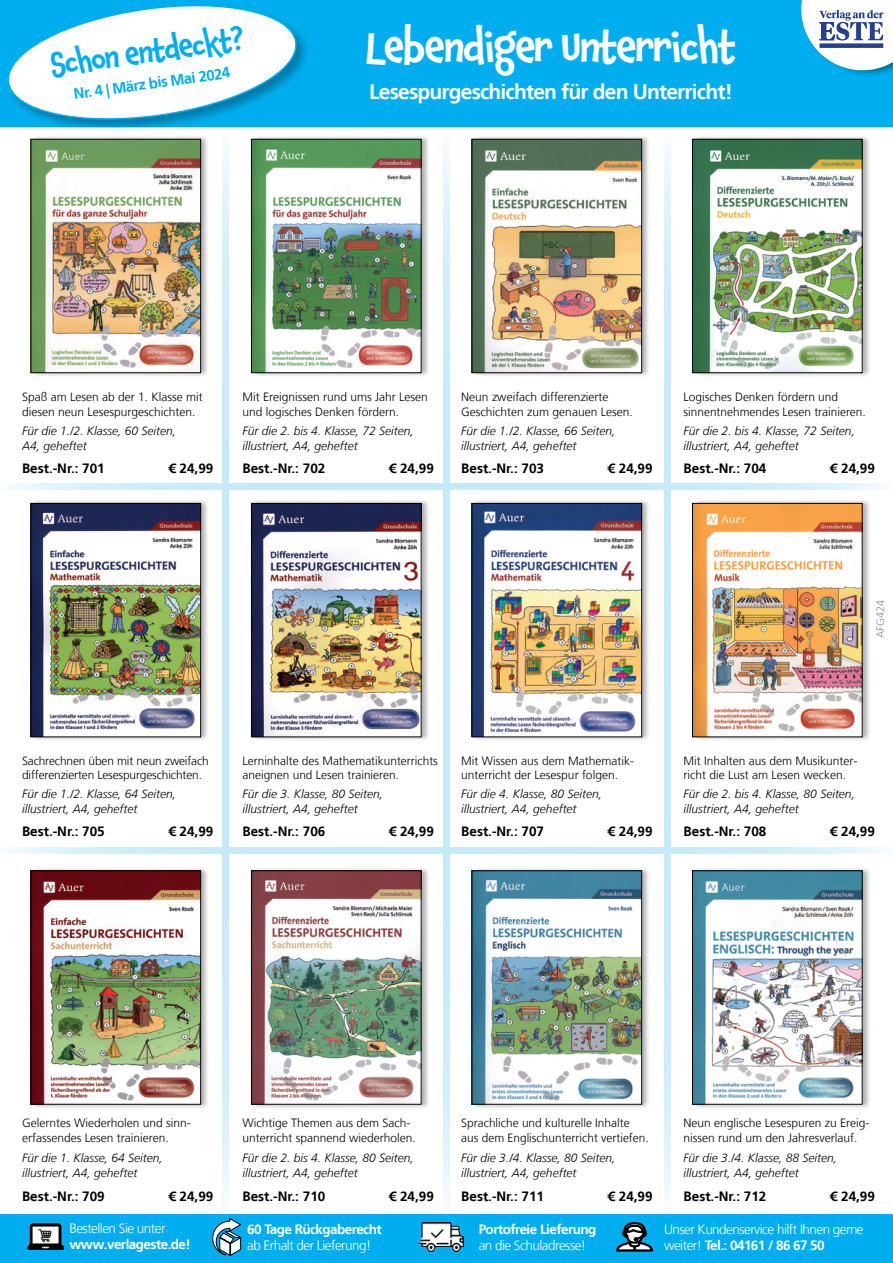
<style>
.page{position:relative;width:893px;height:1263px;background:#fff}
.page>*{position:absolute;margin:0;border:0;box-sizing:border-box;transform-origin:0 0}
.t1{font:500 42px "Chaloops";letter-spacing:-.04em;color:#fff}
.t2{font:500 30px "Chaloops";color:#00aeef}
.t3{font:700 21px "Frutiger LT";letter-spacing:-.04em;color:#fff}
.t4{font:700 15px "Frutiger LT";color:#00aeef}
.t5{font:700 13.5px "Frutiger LT";color:#000}
.t6{font:300 13.5px "Frutiger LT";letter-spacing:-.04em;color:#fff}
.t7{font:700 13.5px "Frutiger LT";letter-spacing:-.04em;color:#fff}
.FF_Autor_2012{font:300 12px/14.4px "Frutiger LT";color:#000}
.FF_Autor_2012-2{font:italic 300 12px/15px "Frutiger LT";color:#000}
.FF_Autor_2012-3{font:italic 300 12px "Frutiger LT";color:#000;scale:.92 1}
.t8{font:300 10.8px "Frutiger LT";color:#58595b}
.s1{font-weight:300}
</style>
<div class="page">
<div style="left:0;top:1214px;width:893px;height:49px;background:#00aeef"></div>
<div style="left:0;top:0;width:893px;height:127px;background:#00aeef"></div>
<img style="left:27px;top:1223px;width:36px;height:26px">
<img style="left:419px;top:1222px;width:45px;height:29px">
<svg style="left:617px;top:1222px;width:36px;height:29px"></svg>
<svg style="left:212px;top:1217px;width:30px;height:39px"></svg>
<div style="left:800px;top:0;width:93px;height:79px;background:#000;opacity:.5"></div>
<div style="left:6px;top:3px;width:305px;height:131px;background:#000;opacity:.3"></div>
<svg style="left:4px;top:0;width:296px;height:126px"></svg>
<svg style="left:9px;top:483px;width:434px;height:6px;background:#ceecfb"></svg>
<svg style="left:449px;top:483px;width:436px;height:6px;background:#ceecfb"></svg>
<svg style="left:9px;top:847px;width:434px;height:6px;background:#ceecfb"></svg>
<svg style="left:449px;top:847px;width:436px;height:6px;background:#ceecfb"></svg>
<svg style="left:443px;top:127px;width:6px;height:556px;background:#cfedfb"></svg>
<svg style="left:443px;top:683px;width:6px;height:533px;background:#ceecfb"></svg>
<div style="left:251px;top:498px;width:179px;height:243px;background:#000;opacity:.3"></div>
<img style="left:253px;top:505px;width:166px;height:230px">
<div style="left:251px;top:503px;width:170px;height:234px;border:1px solid #000"></div>
<div style="left:30px;top:498px;width:180px;height:243px;background:#000;opacity:.3"></div>
<img style="left:33px;top:505px;width:166px;height:230px">
<div style="left:31px;top:503px;width:170px;height:234px;border:1px solid #000"></div>
<div style="left:692px;top:498px;width:179px;height:243px;background:#000;opacity:.3"></div>
<img style="left:694px;top:505px;width:166px;height:230px">
<div style="left:692px;top:503px;width:170px;height:234px;border:1px solid #000"></div>
<div style="left:471px;top:498px;width:180px;height:243px;background:#000;opacity:.3"></div>
<img style="left:474px;top:505px;width:166px;height:230px">
<div style="left:472px;top:503px;width:170px;height:234px;border:1px solid #000"></div>
<div style="left:251px;top:134px;width:179px;height:243px;background:#000;opacity:.3"></div>
<img style="left:253px;top:141px;width:166px;height:230px">
<div style="left:251px;top:139px;width:170px;height:234px;border:1px solid #000"></div>
<div style="left:30px;top:134px;width:180px;height:243px;background:#000;opacity:.3"></div>
<img style="left:33px;top:141px;width:166px;height:230px">
<div style="left:31px;top:139px;width:170px;height:234px;border:1px solid #000"></div>
<div style="left:692px;top:134px;width:179px;height:243px;background:#000;opacity:.3"></div>
<img style="left:694px;top:141px;width:166px;height:230px">
<div style="left:692px;top:139px;width:170px;height:234px;border:1px solid #000"></div>
<div style="left:471px;top:134px;width:180px;height:243px;background:#000;opacity:.3"></div>
<img style="left:474px;top:141px;width:166px;height:230px">
<div style="left:472px;top:139px;width:170px;height:234px;border:1px solid #000"></div>
<div style="left:30px;top:866px;width:180px;height:243px;background:#000;opacity:.3"></div>
<img style="left:33px;top:872px;width:166px;height:230px">
<div style="left:31px;top:870px;width:170px;height:234px;border:1px solid #000"></div>
<div style="left:251px;top:866px;width:179px;height:243px;background:#000;opacity:.3"></div>
<img style="left:253px;top:872px;width:166px;height:230px">
<div style="left:251px;top:870px;width:170px;height:234px;border:1px solid #000"></div>
<div style="left:471px;top:866px;width:180px;height:243px;background:#000;opacity:.3"></div>
<img style="left:474px;top:872px;width:166px;height:230px">
<div style="left:472px;top:870px;width:170px;height:234px;border:1px solid #000"></div>
<div style="left:692px;top:866px;width:179px;height:243px;background:#000;opacity:.3"></div>
<img style="left:694px;top:872px;width:166px;height:230px">
<div style="left:692px;top:870px;width:170px;height:234px;border:1px solid #000"></div>
<svg style="left:664px;top:127px;width:6px;height:556px;background:#cfedfb"></svg>
<svg style="left:664px;top:683px;width:6px;height:533px;background:#ceecfb"></svg>
<svg style="left:223px;top:127px;width:6px;height:556px;background:#cfedfb"></svg>
<svg style="left:223px;top:683px;width:6px;height:535px;background:#cdecfb"></svg>
<svg style="left:799px;top:0;width:94px;height:73px"></svg>
<p class="t2" style="left:47px;top:41px;width:197px;rotate:-8deg">Schon entdeckt?</p>
<p class="t4" style="left:73px;top:85px;width:159px;rotate:-8deg">Nr. 4 | März bis Mai 2024</p>
<p class="t1" style="left:365px;top:12px;width:373px">Lebendiger Unterricht</p>
<p class="t3" style="left:369px;top:80px;width:365px">Lesespurgeschichten für den Unterricht!</p>
<p class="FF_Autor_2012" style="left:22px;top:390px;width:182px">Spaß am Lesen ab der 1. Klasse mit diesen neun Lesespurgeschichten.</p>
<p class="FF_Autor_2012-2" style="left:22px;top:423px;width:156px">Für die 1./2. Klasse, 60 Seiten,<br>A4, geheftet</p>
<p class="FF_Autor_2012" style="left:243px;top:390px;width:187px">Mit Ereignissen rund ums Jahr Lesen und logisches Denken fördern.</p>
<p class="FF_Autor_2012-2" style="left:243px;top:423px;width:173px">Für die 2. bis 4. Klasse, 72 Seiten, illustriert, A4, geheftet</p>
<p class="FF_Autor_2012" style="left:461px;top:390px;width:173px">Neun zweifach differenzierte<br>Geschichten zum genauen Lesen.</p>
<p class="FF_Autor_2012-2" style="left:461px;top:423px;width:156px">Für die 1./2. Klasse, 66 Seiten,</p>
<p class="FF_Autor_2012-2" style="left:461px;top:438px;width:117px">illustriert, A4, geheftet</p>
<p class="FF_Autor_2012" style="left:684px;top:390px;width:184px">Logisches Denken fördern und sinnentnehmendes Lesen trainieren.</p>
<p class="FF_Autor_2012-2" style="left:684px;top:423px;width:173px">Für die 2. bis 4. Klasse, 72 Seiten,</p>
<p class="FF_Autor_2012-2" style="left:684px;top:438px;width:117px">illustriert, A4, geheftet</p>
<p class="t5" style="left:22px;top:460px;width:84px">Best.-Nr.: 701</p>
<p class="t5" style="left:168px;top:460px;width:47px">€ 24,99</p>
<p class="t5" style="left:243px;top:460px;width:84px">Best.-Nr.: 702</p>
<p class="t5" style="left:389px;top:460px;width:47px">€ 24,99</p>
<p class="t5" style="left:461px;top:460px;width:84px">Best.-Nr.: 703</p>
<p class="t5" style="left:608px;top:460px;width:47px">€ 24,99</p>
<p class="t5" style="left:684px;top:460px;width:84px">Best.-Nr.: 704</p>
<p class="t5" style="left:830px;top:460px;width:47px">€ 24,99</p>
<p class="FF_Autor_2012" style="left:22px;top:753px;width:188px">Sachrechnen üben mit neun zweifach differenzierten Lesespurgeschichten.</p>
<p class="FF_Autor_2012-2" style="left:22px;top:787px;width:156px">Für die 1./2. Klasse, 64 Seiten,</p>
<p class="FF_Autor_2012-2" style="left:22px;top:802px;width:117px">illustriert, A4, geheftet</p>
<p class="FF_Autor_2012" style="left:243px;top:753px;width:197px">Lerninhalte des Mathematikunterrichts aneignen und Lesen trainieren.</p>
<p class="FF_Autor_2012-2" style="left:243px;top:787px;width:142px">Für die 3. Klasse, 80 Seiten, illustriert, A4, geheftet</p>
<p class="FF_Autor_2012" style="left:461px;top:753px;width:174px">Mit Wissen aus dem Mathematik&shy;unterricht der Lesespur folgen.</p>
<p class="FF_Autor_2012-2" style="left:461px;top:787px;width:142px">Für die 4. Klasse, 80 Seiten,</p>
<p class="FF_Autor_2012-2" style="left:461px;top:802px;width:117px">illustriert, A4, geheftet</p>
<p class="t8" style="left:874px;top:638px;width:39px;rotate:-90deg">AFG424</p>
<p class="FF_Autor_2012" style="left:684px;top:753px;width:176px">Mit Inhalten aus dem Musikunter&shy;richt die Lust am Lesen wecken.</p>
<p class="FF_Autor_2012-2" style="left:684px;top:787px;width:173px">Für die 2. bis 4. Klasse, 80 Seiten, illustriert, A4, geheftet</p>
<p class="t5" style="left:22px;top:824px;width:84px">Best.-Nr.: 705</p>
<p class="t5" style="left:168px;top:824px;width:47px">€ 24,99</p>
<p class="t5" style="left:243px;top:824px;width:84px">Best.-Nr.: 706</p>
<p class="t5" style="left:389px;top:824px;width:47px">€ 24,99</p>
<p class="t5" style="left:461px;top:824px;width:84px">Best.-Nr.: 707</p>
<p class="t5" style="left:608px;top:824px;width:47px">€ 24,99</p>
<p class="t5" style="left:684px;top:824px;width:84px">Best.-Nr.: 708</p>
<p class="t5" style="left:830px;top:824px;width:47px">€ 24,99</p>
<p class="FF_Autor_2012" style="left:22px;top:1116px;width:170px">Gelerntes Wiederholen und sinn&shy;erfassendes Lesen trainieren.</p>
<p class="FF_Autor_2012-2" style="left:22px;top:1150px;width:142px">Für die 1. Klasse, 64 Seiten,</p>
<p class="FF_Autor_2012-2" style="left:22px;top:1165px;width:117px">illustriert, A4, geheftet</p>
<p class="FF_Autor_2012" style="left:243px;top:1116px;width:175px">Wichtige Themen aus dem Sach&shy;unterricht spannend wiederholen.</p>
<p class="FF_Autor_2012-2" style="left:243px;top:1150px;width:173px">Für die 2. bis 4. Klasse, 80 Seiten, illustriert, A4, geheftet</p>
<p class="FF_Autor_2012" style="left:461px;top:1116px;width:189px">Sprachliche und kulturelle Inhalte aus dem Englischunterricht vertiefen.</p>
<p class="FF_Autor_2012-2" style="left:461px;top:1150px;width:156px">Für die 3./4. Klasse, 80 Seiten, illustriert, A4, geheftet</p>
<p class="FF_Autor_2012" style="left:684px;top:1116px;width:188px">Neun englische Lesespuren zu Ereig&shy;nissen rund um den Jahresverlauf.</p>
<p class="FF_Autor_2012-3" style="left:684px;top:1151px;width:168px">Für die 3./4. Klasse, 88 Seiten,</p>
<p class="FF_Autor_2012-2" style="left:684px;top:1165px;width:117px">illustriert, A4, geheftet</p>
<p class="t5" style="left:22px;top:1188px;width:84px">Best.-Nr.: 709</p>
<p class="t5" style="left:168px;top:1188px;width:47px">€ 24,99</p>
<p class="t5" style="left:243px;top:1188px;width:84px">Best.-Nr.: 710</p>
<p class="t5" style="left:389px;top:1188px;width:47px">€ 24,99</p>
<p class="t5" style="left:461px;top:1188px;width:84px">Best.-Nr.: 711</p>
<p class="t5" style="left:608px;top:1188px;width:47px">€ 24,99</p>
<p class="t5" style="left:684px;top:1188px;width:84px">Best.-Nr.: 712</p>
<p class="t5" style="left:830px;top:1188px;width:47px">€ 24,99</p>
<p class="t6" style="left:69px;top:1221px;width:98px">Bestellen Sie unter</p>
<p class="t7" style="left:69px;top:1236px;width:123px">www.verlageste.de!</p>
<p class="t7" style="left:247px;top:1221px;width:136px">60 Tage Rückgaberecht</p>
<p class="t6" style="left:247px;top:1238px;width:126px">ab Erhalt der Lieferung!</p>
<p class="t7" style="left:479px;top:1221px;width:119px">Portofreie Lieferung</p>
<p class="t6" style="left:479px;top:1238px;width:109px">an die Schuladresse!</p>
<p class="t6" style="left:664px;top:1221px;width:201px">Unser Kundenservice hilft Ihnen gerne</p>
<p class="t7" style="left:664px;top:1237px;width:162px"><span class="s1">weiter!</span> Tel.: 04161 / 86 67 50</p>
</div>
